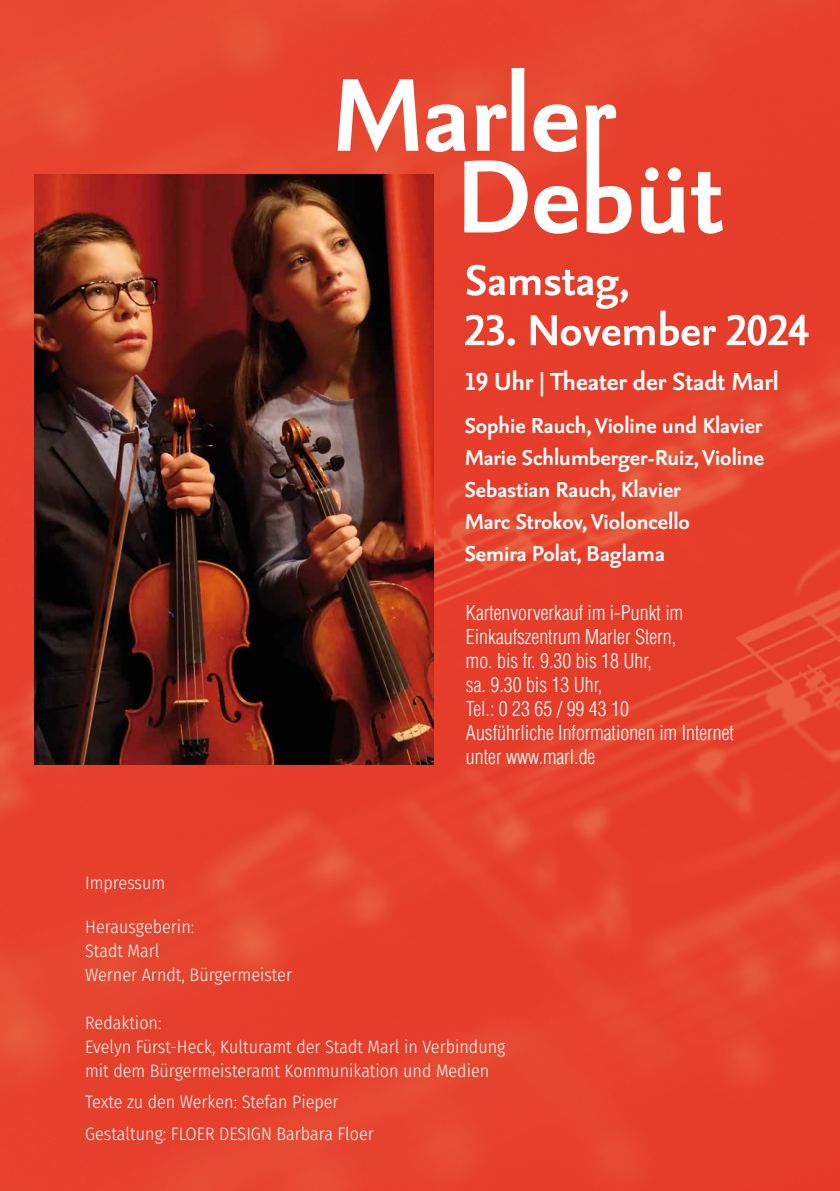
<style>
.page{position:relative;width:840px;height:1191px;background:#fff}
.page>*{position:absolute;margin:0;border:0;box-sizing:border-box;transform-origin:0 0}
.t1{font:700 52px "Seria Sans Lf";color:#fff}
.t2{font:700 29.6px "Seria Sans Lf";color:#fff}
.t3{font:700 26px/32px "Seria Sans Lf";color:#fff}
.t4{font:300 condensed 20px/24px "Helvetica LT Std";color:#fff}
.t5{font:300 18px/24px "Fira Sans Condensed";color:#fff}
</style>
<div class="page">
<img style="left:0;top:0;width:839px;height:1191px">
<svg style="left:337px;top:68px;width:385px;height:166px"></svg>
<img style="left:34px;top:174px;width:399px;height:590px">
<h1 class="t1" style="left:464px;top:255px;width:166px">Samstag,</h1>
<h1 class="t1" style="left:464px;top:305px;width:346px">23. November 2024</h1>
<h2 class="t2" style="left:464px;top:367px;width:316px">19 Uhr | Theater der Stadt Marl</h2>
<h3 class="t3" style="left:464px;top:410px;width:301px">Sophie Rauch, Violine und Klavier<br>Marie Schlumberger-Ruiz, Violine<br>Sebastian Rauch, Klavier<br>Marc Strokov, Violoncello<br>Semira Polat, Baglama</h3>
<p class="t4" style="left:465px;top:600px;width:269px">Kartenvorverkauf im i-Punkt im<br>Einkaufszentrum Marler Stern,<br>mo. bis fr. 9.30 bis 18 Uhr,<br>sa. 9.30 bis 13 Uhr,<br>Tel.: 0 23 65 / 99 43 10<br>Ausführliche Informationen im Internet unter www.marl.de</p>
<p class="t5" style="left:85px;top:870px;width:82px">Impressum</p>
<p class="t5" style="left:85px;top:914px;width:208px">Herausgeberin:<br>Stadt Marl<br>Werner Arndt, Bürgermeister</p>
<p class="t5" style="left:85px;top:1010px;width:421px">Redaktion:<br>Evelyn Fürst-Heck, Kulturamt der Stadt Marl in Verbindung mit dem Bürgermeisteramt Kommunikation und Medien</p>
<p class="t5" style="left:85px;top:1086px;width:290px;line-height:31.4px">Texte zu den Werken: Stefan Pieper<br>Gestaltung: FLOER DESIGN Barbara Floer</p>
</div>
